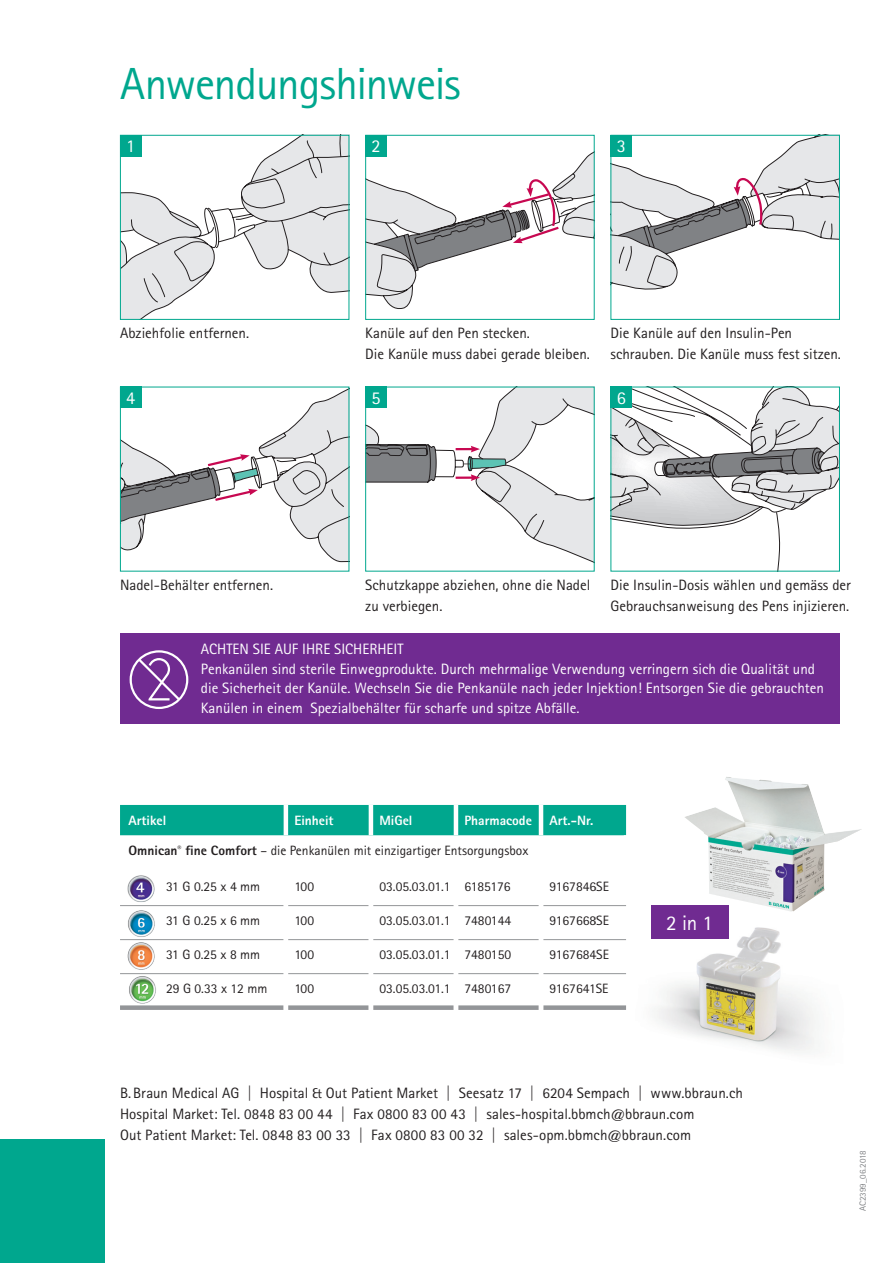
<style>
.page{position:relative;width:893px;height:1263px;background:#fff}
.page>*{position:absolute;margin:0;border:0;box-sizing:border-box;transform-origin:0 0}
.t1{font:45px "Rotis Sans Serif Pro";letter-spacing:-.03em;color:#00a78e}
.t2{font:21px "Rotis Sans Serif Pro";color:#fff}
.t3{font:18.15px "Rotis Sans Serif Pro";color:#fff}
.t4{font:15px/21px "Rotis Sans Serif Pro";color:#231f20}
.t5{font:15px/19.5px "Rotis Sans Serif Pro";color:#fff}
.t6{font:13.5px "Rotis Sans Serif Pro";color:#231f20}
.t7{font:800 13.5px "Rotis Sans Serif Pro";color:#fff}
.t8{font:9px "Rotis Sans Serif Pro";color:#808285}
.s1{font-weight:800}
</style>
<div class="page">
<div style="left:0;top:1140px;width:104px;height:123px;background:#00a78e"></div>
<svg style="left:122px;top:137px;width:225px;height:181px"></svg>
<div style="left:120px;top:135px;width:229px;height:185px;border:1px solid #00a78e"></div>
<svg style="left:122px;top:389px;width:225px;height:174px"></svg>
<svg style="left:367px;top:152px;width:226px;height:157px"></svg>
<div style="left:365px;top:135px;width:230px;height:185px;border:1px solid #00a78e"></div>
<svg style="left:367px;top:389px;width:226px;height:174px"></svg>
<svg style="left:612px;top:137px;width:226px;height:153px"></svg>
<div style="left:610px;top:135px;width:230px;height:185px;border:1px solid #00a78e"></div>
<svg style="left:612px;top:389px;width:226px;height:180px"></svg>
<div style="left:120px;top:135px;width:22px;height:21px;background:#00a78e"></div>
<div style="left:120px;top:387px;width:22px;height:21px;background:#00a78e"></div>
<div style="left:365px;top:135px;width:22px;height:21px;background:#00a78e"></div>
<div style="left:365px;top:387px;width:22px;height:21px;background:#00a78e"></div>
<div style="left:610px;top:135px;width:22px;height:21px;background:#00a78e"></div>
<div style="left:610px;top:387px;width:22px;height:21px;background:#00a78e"></div>
<div style="left:120px;top:633px;width:720px;height:91px;background:#702b91"></div>
<svg style="left:130px;top:650px;width:58px;height:59px;background:#8c55a7"></svg>
<div style="left:120px;top:805px;width:506px;height:30px;background:#00a78e"></div>
<hr style="left:120px;top:905px;width:164px;height:1px;background:#939598">
<hr style="left:288px;top:905px;width:81px;height:1px;background:#939598">
<hr style="left:373px;top:905px;width:81px;height:1px;background:#939598">
<hr style="left:458px;top:905px;width:81px;height:1px;background:#939598">
<hr style="left:543px;top:905px;width:83px;height:1px;background:#939598">
<hr style="left:120px;top:939px;width:164px;height:1px;background:#939598">
<hr style="left:288px;top:939px;width:81px;height:1px;background:#939598">
<hr style="left:373px;top:939px;width:81px;height:1px;background:#939598">
<hr style="left:458px;top:939px;width:81px;height:1px;background:#939598">
<hr style="left:543px;top:939px;width:83px;height:1px;background:#939598">
<hr style="left:120px;top:973px;width:164px;height:1px;background:#939598">
<hr style="left:288px;top:973px;width:81px;height:1px;background:#939598">
<hr style="left:373px;top:973px;width:81px;height:1px;background:#939598">
<hr style="left:458px;top:973px;width:81px;height:1px;background:#939598">
<hr style="left:543px;top:973px;width:83px;height:1px;background:#939598">
<hr style="left:284px;top:805px;width:4px;height:30px;background:#fff">
<hr style="left:369px;top:805px;width:4px;height:30px;background:#fff">
<hr style="left:454px;top:805px;width:4px;height:30px;background:#fff">
<hr style="left:539px;top:805px;width:4px;height:30px;background:#fff">
<div style="left:120px;top:1005px;width:164px;height:5px;background:#939598"></div>
<div style="left:288px;top:1005px;width:81px;height:5px;background:#939598"></div>
<div style="left:373px;top:1005px;width:81px;height:5px;background:#939598"></div>
<div style="left:458px;top:1005px;width:81px;height:5px;background:#939598"></div>
<div style="left:543px;top:1005px;width:83px;height:5px;background:#939598"></div>
<img style="left:128px;top:910px;width:27px;height:27px">
<img style="left:127px;top:875px;width:28px;height:27px">
<img style="left:127px;top:942px;width:28px;height:28px">
<img style="left:128px;top:976px;width:28px;height:30px">
<img style="left:595px;top:905px;width:221px;height:146px">
<div style="left:651px;top:905px;width:78px;height:34px;background:#702b91"></div>
<img style="left:685px;top:777px;width:177px;height:134px">
<h1 class="t1" style="left:120px;top:57px;width:342px">Anwendungshinweis</h1>
<p class="t3" style="left:126px;top:135px;width:11px">1</p>
<p class="t3" style="left:372px;top:135px;width:11px">2</p>
<p class="t3" style="left:617px;top:135px;width:11px">3</p>
<p class="t4" style="left:120px;top:322px;width:131px">Abziehfolie entfernen.</p>
<p class="t3" style="left:126px;top:387px;width:11px">4</p>
<p class="t4" style="left:365px;top:322px;width:226px">Kanüle auf den Pen stecken.<br>Die Kanüle muss dabei gerade bleiben.</p>
<p class="t3" style="left:372px;top:387px;width:11px">5</p>
<p class="t4" style="left:610px;top:322px;width:232px">Die Kanüle auf den Insulin-Pen schrauben. Die Kanüle muss fest sitzen.</p>
<p class="t3" style="left:617px;top:387px;width:11px">6</p>
<p class="t4" style="left:120px;top:574px;width:155px">Nadel-Behälter entfernen.</p>
<p class="t4" style="left:365px;top:574px;width:227px">Schutzkappe abziehen, ohne die Nadel zu verbiegen.</p>
<p class="t4" style="left:610px;top:574px;width:242px">Die Insulin-Dosis wählen und gemäss der<br>Gebrauchsanweisung des Pens injizieren.</p>
<p class="t5" style="left:201px;top:640px;width:625px">ACHTEN SIE AUF IHRE SICHERHEIT<br>Penkanülen sind sterile Einwegprodukte. Durch mehrmalige Verwendung verringern sich die Qualität und die Sicherheit der Kanüle. Wechseln Sie die Penkanüle nach jeder Injektion! Entsorgen Sie die gebrauchten Kanülen in einem Spezialbehälter für scharfe und spitze Abfälle.</p>
<p class="t7" style="left:129px;top:812px;width:39px">Artikel</p>
<p class="t7" style="left:294px;top:812px;width:41px">Einheit</p>
<p class="t7" style="left:379px;top:812px;width:34px">MiGel</p>
<p class="t7" style="left:464px;top:812px;width:69px">Pharmacode</p>
<p class="t7" style="left:549px;top:812px;width:45px">Art.-Nr.</p>
<p class="t6" style="left:129px;top:842px;width:401px"><span class="s1">Omnican</span><sup>®</sup> <span class="s1">fine Comfort</span> – die Penkanülen mit einzigartiger Entsorgungsbox</p>
<p class="t6" style="left:166px;top:879px;width:96px">31 G 0.25 x 4 mm</p>
<p class="t6" style="left:294px;top:879px;width:21px">100</p>
<p class="t6" style="left:379px;top:879px;width:133px">03.05.03.01.1 6185176</p>
<p class="t6" style="left:549px;top:879px;width:61px">9167846SE</p>
<p class="t6" style="left:166px;top:913px;width:96px">31 G 0.25 x 6 mm</p>
<p class="t6" style="left:294px;top:913px;width:21px">100</p>
<p class="t6" style="left:379px;top:913px;width:133px">03.05.03.01.1 7480144</p>
<p class="t6" style="left:549px;top:913px;width:61px">9167668SE</p>
<p class="t6" style="left:166px;top:947px;width:96px">31 G 0.25 x 8 mm</p>
<p class="t6" style="left:294px;top:947px;width:21px">100</p>
<p class="t6" style="left:379px;top:947px;width:133px">03.05.03.01.1 7480150</p>
<p class="t6" style="left:549px;top:947px;width:61px">9167684SE</p>
<p class="t6" style="left:166px;top:981px;width:103px">29 G 0.33 x 12 mm</p>
<p class="t6" style="left:294px;top:981px;width:21px">100</p>
<p class="t6" style="left:379px;top:981px;width:133px">03.05.03.01.1 7480167</p>
<p class="t6" style="left:549px;top:981px;width:60px">9167641SE</p>
<h2 class="t2" style="left:666px;top:910px;width:48px">2 in 1</h2>
<p class="t4" style="left:120px;top:1082px;width:624px">B.Braun Medical AG | Hospital &amp; Out Patient Market | Seesatz 17 | 6204 Sempach | www.bbraun.ch<br>Hospital Market: Tel. 0848 83 00 44 | Fax 0800 83 00 43 | sales-hospital.bbmch@bbraun.com<br>Out Patient Market: Tel. 0848 83 00 33 | Fax 0800 83 00 32 | sales-opm.bbmch@bbraun.com</p>
<p class="t8" style="left:857px;top:1211px;width:62px;rotate:-90deg">AC2399_06.2018</p>
</div>
